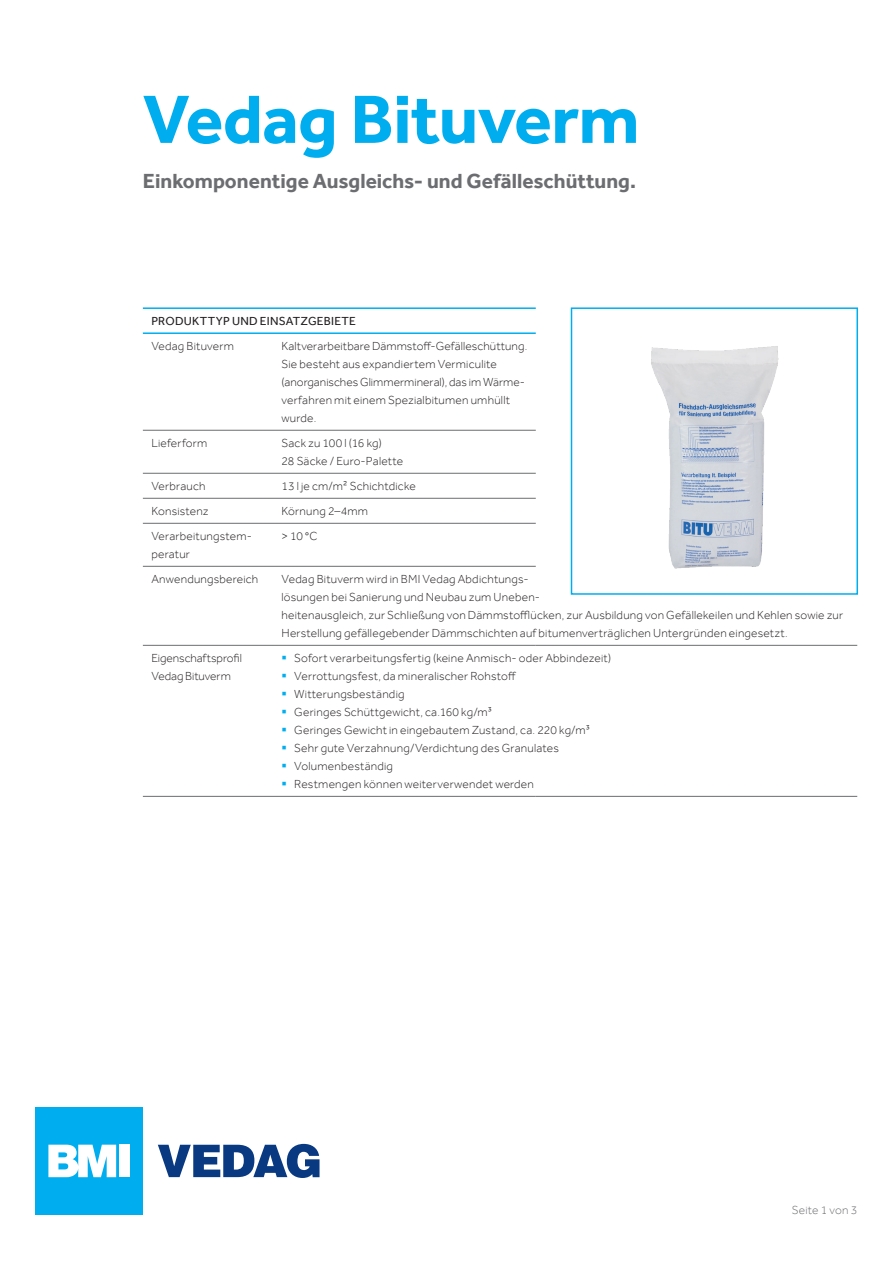
<style>
.page{position:relative;width:893px;height:1263px;background:#fff}
.page>*{position:absolute;margin:0;border:0;box-sizing:border-box;transform-origin:0 0}
.t1{font:700 70.5px "Effra";letter-spacing:-.005em;color:#00aeef}
.t2{font:700 21px "Effra";color:#6c6d70}
.t3{font:300 12px/18px "Effra";letter-spacing:.015em;color:#231f20}
.t4{font:300 12px/18px "Effra";letter-spacing:-.005em;color:#231f20}
.t5{font:12px "Effra";letter-spacing:.02em;color:#231f20}
.t6{font:300 12px "Effra";letter-spacing:.015em;color:#6c6d70}
.s1{color:#00aeef}
</style>
<div class="page">
<hr style="left:143px;top:430px;width:130px;height:1px;background:#6c6d70">
<hr style="left:273px;top:430px;width:263px;height:1px;background:#6c6d70">
<hr style="left:143px;top:473px;width:130px;height:1px;background:#6c6d70">
<hr style="left:273px;top:473px;width:263px;height:1px;background:#6c6d70">
<hr style="left:143px;top:498px;width:130px;height:1px;background:#6c6d70">
<hr style="left:273px;top:498px;width:263px;height:1px;background:#6c6d70">
<hr style="left:143px;top:523px;width:130px;height:1px;background:#6c6d70">
<hr style="left:273px;top:523px;width:263px;height:1px;background:#6c6d70">
<hr style="left:143px;top:566px;width:130px;height:1px;background:#6c6d70">
<hr style="left:143px;top:307px;width:130px;height:2px;background:#00aeef">
<hr style="left:273px;top:307px;width:263px;height:2px;background:#00aeef">
<hr style="left:143px;top:332px;width:130px;height:2px;background:#00aeef">
<hr style="left:273px;top:332px;width:263px;height:2px;background:#00aeef">
<hr style="left:273px;top:796px;width:263px;height:1px;background:#6c6d70">
<hr style="left:536px;top:796px;width:321px;height:1px;background:#6c6d70">
<hr style="left:143px;top:645px;width:130px;height:1px;background:#6c6d70">
<hr style="left:143px;top:796px;width:130px;height:1px;background:#6c6d70">
<hr style="left:273px;top:566px;width:263px;height:1px;background:#6c6d70">
<hr style="left:273px;top:645px;width:263px;height:1px;background:#6c6d70">
<hr style="left:536px;top:645px;width:321px;height:1px;background:#6c6d70">
<img style="left:651px;top:346px;width:128px;height:223px">
<div style="left:571px;top:307px;width:287px;height:288px;border:2px solid #00aeef"></div>
<div style="left:35px;top:1107px;width:107px;height:107px;background:#00aeef"></div>
<svg style="left:48px;top:1145px;width:68px;height:32px;background:#d1f0fc"></svg>
<div style="left:119px;top:1145px;width:10px;height:32px;background:#fff"></div>
<svg style="left:158px;top:1144px;width:162px;height:34px"></svg>
<h1 class="t1" style="left:143px;top:77px;width:498px">Vedag Bituverm</h1>
<h2 class="t2" style="left:143px;top:168px;width:495px">Einkomponentige Ausgleichs- und Gefälleschüttung.</h2>
<p class="t5" style="left:151px;top:314px;width:206px">PRODUKTTYP UND EINSATZGEBIETE</p>
<p class="t3" style="left:151px;top:337px;width:84px">Vedag Bituverm</p>
<p class="t3" style="left:281px;top:337px;width:247px">Kaltverarbeitbare Dämmstoff-Gefälleschüttung.<br>Sie besteht aus expandiertem Vermiculite (anorganisches Glimmermineral), das im Wärme&shy;verfahren mit einem Spezialbitumen umhüllt wurde.</p>
<p class="t3" style="left:151px;top:434px;width:57px">Lieferform</p>
<p class="t3" style="left:281px;top:434px;width:123px">Sack zu 100 l (16 kg)<br>28 Säcke / Euro-Palette</p>
<p class="t3" style="left:151px;top:477px;width:56px">Verbrauch</p>
<p class="t3" style="left:281px;top:477px;width:136px">13 l je cm/m² Schichtdicke</p>
<p class="t3" style="left:151px;top:502px;width:59px">Konsistenz</p>
<p class="t3" style="left:281px;top:502px;width:88px">Körnung 2–4mm</p>
<p class="t3" style="left:151px;top:527px;width:102px">Verarbeitungstem&shy;peratur</p>
<p class="t3" style="left:281px;top:527px;width:37px">&gt; 10 °C</p>
<p class="t3" style="left:151px;top:570px;width:108px">Anwendungsbereich</p>
<p class="t3" style="left:281px;top:570px;width:563px">Vedag Bituverm wird in BMI Vedag Abdichtungs-<br>lösungen bei Sanierung und Neubau zum Uneben-<br>heitenausgleich, zur Schließung von Dämmstofflücken, zur Ausbildung von Gefällekeilen und Kehlen sowie zur Herstellung gefällegebender Dämmschichten auf bitumenverträglichen Untergründen eingesetzt.</p>
<p class="t4" style="left:151px;top:649px;width:92px">Eigenschaftsprofil<br>Vedag Bituverm</p>
<p class="t3" style="left:281px;top:649px;width:331px"><span class="s1">▪</span> Sofort verarbeitungsfertig (keine Anmisch- oder Abbindezeit)</p>
<p class="t3" style="left:281px;top:667px;width:236px"><span class="s1">▪</span> Verrottungsfest, da mineralischer Rohstoff</p>
<p class="t3" style="left:281px;top:685px;width:125px"><span class="s1">▪</span> Witterungsbeständig</p>
<p class="t3" style="left:281px;top:703px;width:212px"><span class="s1">▪</span> Geringes Schüttgewicht, ca.160 kg/m³</p>
<p class="t3" style="left:281px;top:721px;width:310px"><span class="s1">▪</span> Geringes Gewicht in eingebautem Zustand, ca. 220 kg/m³</p>
<p class="t3" style="left:281px;top:739px;width:279px"><span class="s1">▪</span> Sehr gute Verzahnung/Verdichtung des Granulates</p>
<p class="t3" style="left:281px;top:757px;width:113px"><span class="s1">▪</span> Volumenbeständig</p>
<p class="t3" style="left:281px;top:775px;width:254px"><span class="s1">▪</span> Restmengen können weiterverwendet werden</p>
<p class="t6" style="left:792px;top:1203px;width:67px">Seite 1 von 3</p>
</div>
